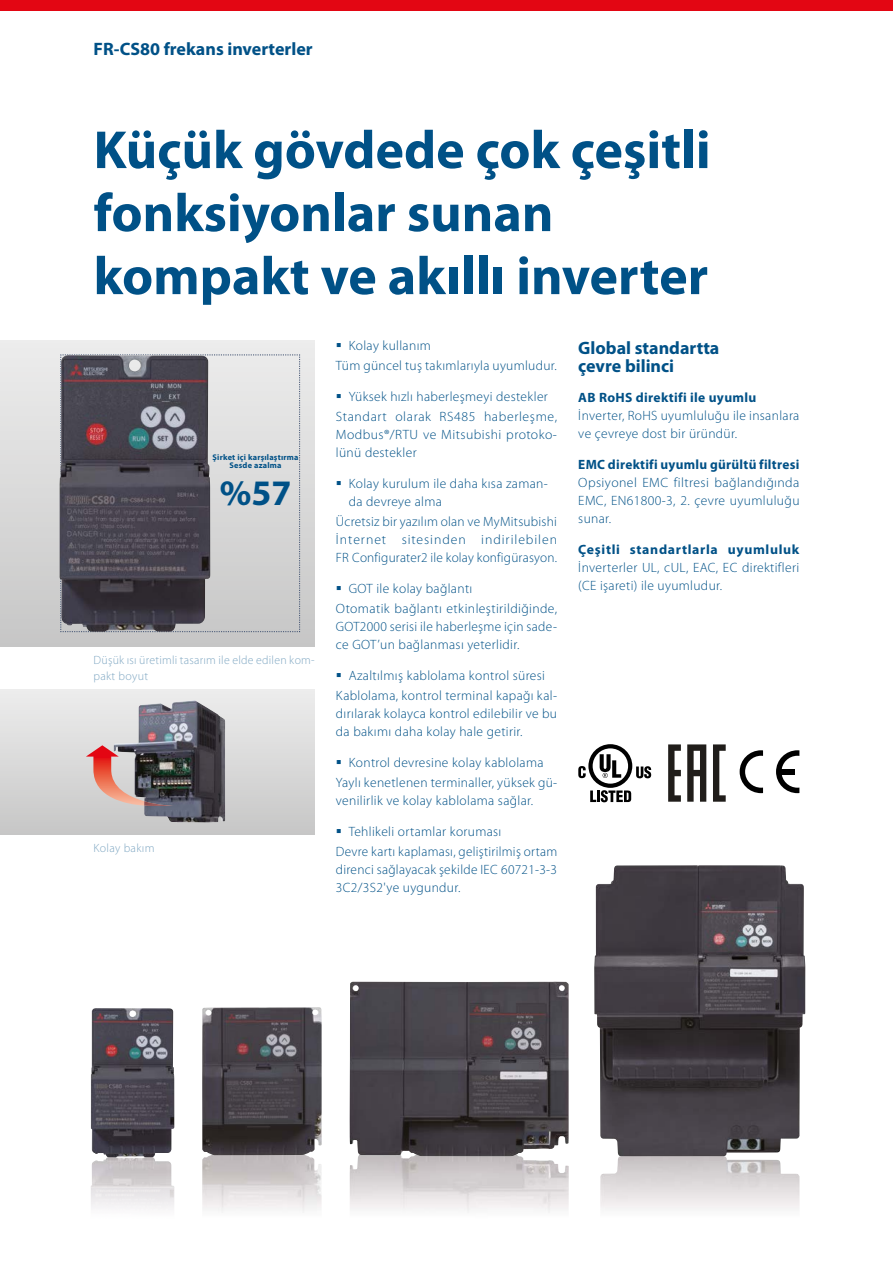
<style>
.page{position:relative;width:893px;height:1263px;background:#fff}
.page>*{position:absolute;margin:0;border:0;box-sizing:border-box;transform-origin:0 0}
.t1{font:700 54px/63px "Myriad Pro";color:#005187}
.t2{font:700 36px "Myriad Pro";color:#005187}
.t3{font:700 18px/18px "Myriad Pro";color:#005187}
.t4{font:300 13.5px/18px "Myriad Pro";letter-spacing:.025em;color:#005187}
.t5{font:700 13.5px "Myriad Pro";letter-spacing:.025em;color:#005187}
.t6{font:700 13.5px "Myriad Pro";letter-spacing:.05em;color:#005187}
.t7{font:300 12px/16.5px "Myriad Pro";letter-spacing:.02em;color:#80a8c3}
.t8{font:700 8.25px/8.2px "Myriad Pro";letter-spacing:.025em;color:#005187;text-align:center}
</style>
<div class="page">
<div style="left:0;top:340px;width:315px;height:306px;background:linear-gradient(to bottom,#ededed,#c6c6c6)"></div>
<svg style="left:60px;top:354px;width:240px;height:278px;background:#d8d8d8"></svg>
<img style="left:59px;top:355px;width:151px;height:277px">
<svg style="left:740px;top:750px;width:23px;height:43px"></svg>
<svg style="left:776px;top:750px;width:23px;height:43px"></svg>
<svg style="left:578px;top:744px;width:73px;height:58px"></svg>
<svg style="left:713px;top:744px;width:13px;height:58px"></svg>
<svg style="left:687px;top:744px;width:19px;height:58px"></svg>
<svg style="left:668px;top:744px;width:13px;height:58px"></svg>
<svg style="left:0;top:690px;width:315px;height:144px;background:#bfbfc0"></svg>
<img style="left:114px;top:700px;width:80px;height:56px">
<img style="left:86px;top:745px;width:58px;height:61px">
<img style="left:144px;top:801px;width:30px;height:5px">
<img style="left:600px;top:1156px;width:200px;height:53px">
<img style="left:91px;top:1008px;width:83px;height:201px">
<img style="left:202px;top:1007px;width:120px;height:206px">
<img style="left:350px;top:1156px;width:219px;height:57px">
<img style="left:594px;top:865px;width:211px;height:291px">
<img style="left:350px;top:981px;width:219px;height:175px">
<div style="left:0;top:0;width:893px;height:10px;background:#e30613"></div>
<h3 class="t3" style="left:94px;top:40px;width:221px">FR-CS80 frekans inverterler</h3>
<h1 class="t1" style="left:94px;top:117px;width:619px">Küçük gövdede çok çeşitli fonksiyonlar sunan kompakt ve akıllı inverter</h1>
<p class="t8" style="left:213px;top:453px;width:87px">Şirket içi karşılaştırma<br>Sesde azalma</p>
<h2 class="t2" style="left:220px;top:469px;width:73px">%57</h2>
<p class="t7" style="left:94px;top:652px;width:223px">Düşük ısı üretimli tasarım ile elde edilen kom&shy;pakt boyut</p>
<p class="t7" style="left:94px;top:840px;width:63px">Kolay bakım</p>
<p class="t4" style="left:336px;top:336px;width:222px;line-height:20.1px;text-indent:13px">Kolay kullanım<br>Tüm güncel tuş takımlarıyla uyumludur.</p>
<p class="t4" style="left:336px;top:387px;width:223px;line-height:20.1px;text-align:center">Yüksek hızlı haberleşmeyi destekler<br>Standart olarak RS485 haberleşme,</p>
<p class="t4" style="left:336px;top:426px;width:223px">Modbus®/RTU ve Mitsubishi protoko&shy;lünü destekler</p>
<p class="t4" style="left:349px;top:475px;width:201px">Kolay kurulum ile daha kısa zaman&shy;da devreye alma</p>
<p class="t4" style="left:336px;top:513px;width:223px;text-align:justify">Ücretsiz bir yazılım olan ve MyMitsubishi İnternet sitesinden indirilebilen FR -Configurater2 ile kolay konfigürasyon.</p>
<p class="t4" style="left:336px;top:579px;width:223px;line-height:20.1px;text-indent:13px">GOT ile kolay bağlantı<br>Otomatik bağlantı etkinleştirildiğinde,</p>
<p class="t4" style="left:336px;top:618px;width:223px">GOT2000 serisi ile haberleşme için sade&shy;ce GOT’un bağlanması yeterlidir.</p>
<p class="t4" style="left:336px;top:665px;width:223px;line-height:20.1px;text-align:center">Azaltılmış kablolama kontrol süresi<br>Kablolama, kontrol terminal kapağı kal-</p>
<p class="t4" style="left:336px;top:705px;width:223px">dırılarak kolayca kontrol edilebilir ve bu da bakımı daha kolay hale getirir.</p>
<p class="t4" style="left:336px;top:752px;width:223px;line-height:20.1px;text-align:center">Kontrol devresine kolay kablolama<br>Yaylı kenetlenen terminaller, yüksek gü-</p>
<p class="t4" style="left:336px;top:792px;width:199px">venilirlik ve kolay kablolama sağlar.</p>
<p class="t4" style="left:336px;top:821px;width:223px;line-height:20.1px;text-indent:13px">Tehlikeli ortamlar koruması<br>Devre kartı kaplaması, geliştirilmiş ortam</p>
<p class="t4" style="left:336px;top:860px;width:223px">direnci sağlayacak şekilde IEC 60721-3-3<br>3C2/3S2'ye uygundur.</p>
<h3 class="t3" style="left:578px;top:338px;width:143px">Global standartta çevre bilinci</h3>
<p class="t5" style="left:578px;top:389px;width:180px">AB RoHS direktifi ile uyumlu</p>
<p class="t4" style="left:578px;top:407px;width:223px">İnverter, RoHS uyumluluğu ile insanlara ve çevreye dost bir üründür.</p>
<p class="t5" style="left:578px;top:456px;width:223px">EMC direktifi uyumlu gürültü filtresi</p>
<p class="t4" style="left:578px;top:474px;width:223px;text-align:justify">Opsiyonel EMC filtresi bağlandığında EMC, EN61800-3, 2. çevre uyumluluğu sunar.</p>
<p class="t6" style="left:578px;top:541px;width:223px">Çeşitli standartlarla uyumluluk</p>
<p class="t4" style="left:578px;top:559px;width:223px">İnverterler UL, cUL, EAC, EC direktifleri (CE işareti) ile uyumludur.</p>
</div>
